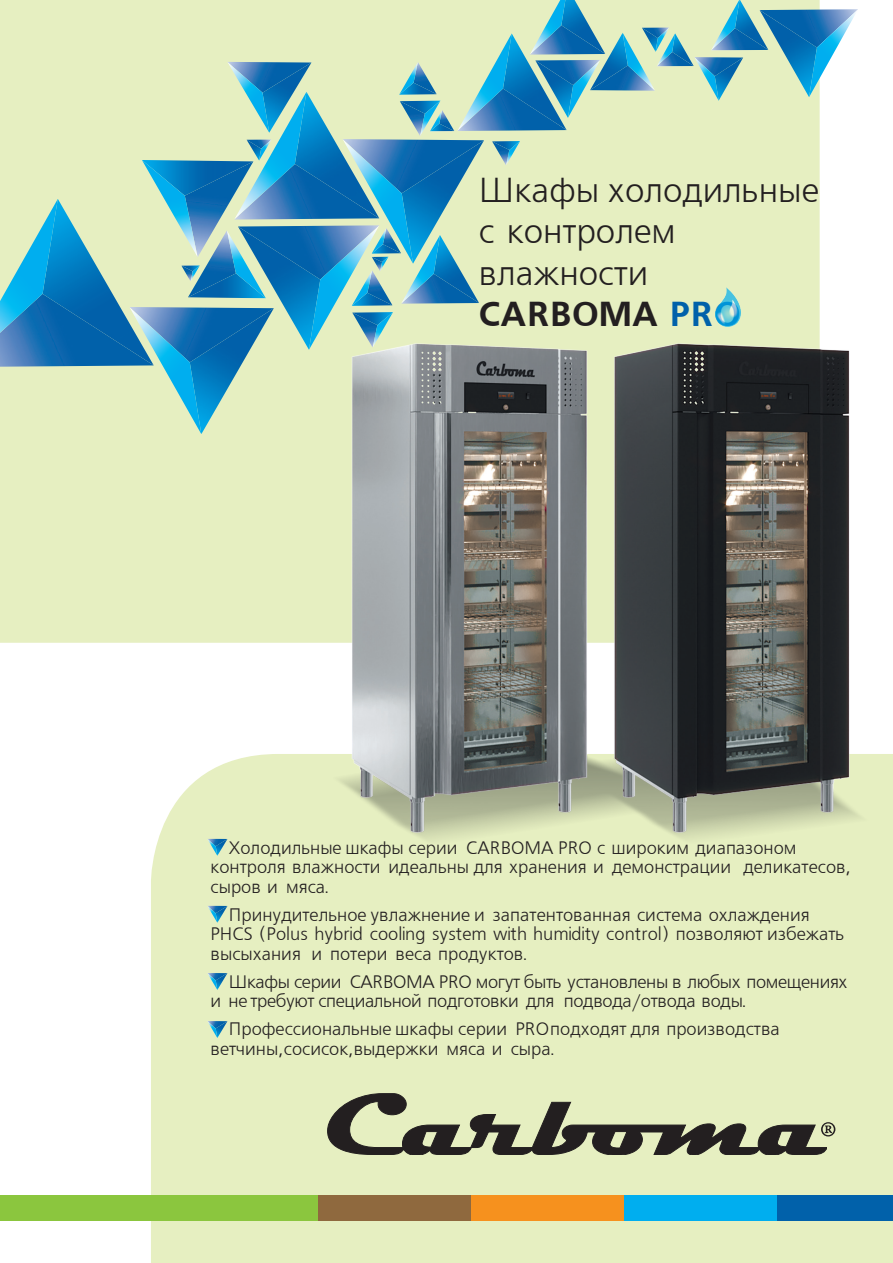
<style>
.page{position:relative;width:893px;height:1263px;background:#fff}
.page>*{position:absolute;margin:0;border:0;box-sizing:border-box;transform-origin:0 0}
.t1{font:55.5px "Minion Pro";color:#231f20}
.t2{font:34.5px/41.4px "Free Set";color:#231f20}
.t3{font:34.5px "Free Set Bold Cyrillic";color:#231f20}
.t4{font:18px/19.5px "Free Set";color:#231f20}
.t5{font:18px/19.5px "Free Set";letter-spacing:-.02em;color:#231f20}
.s1{color:#0161aa}
</style>
<div class="page">
<div style="left:0;top:0;width:820px;height:643px;background:#e6efc1"></div>
<div style="left:151px;top:754px;width:742px;height:509px;background:#e6efc1"></div>
<img style="left:207px;top:839px;width:20px;height:17px">
<img style="left:207px;top:906px;width:20px;height:17px">
<img style="left:207px;top:973px;width:20px;height:17px">
<img style="left:207px;top:1021px;width:20px;height:17px">
<svg style="left:327px;top:1093px;width:499px;height:61px;background:#9b9f83"></svg>
<div style="left:777px;top:1195px;width:116px;height:25px;background:#0161aa"></div>
<div style="left:624px;top:1195px;width:153px;height:25px;background:#00aeef"></div>
<div style="left:471px;top:1195px;width:153px;height:25px;background:#f6911e"></div>
<div style="left:318px;top:1195px;width:153px;height:25px;background:#8f693e"></div>
<div style="left:0;top:1195px;width:318px;height:25px;background:#8bc63e"></div>
<img style="left:198px;top:196px;width:55px;height:34px">
<img style="left:198px;top:160px;width:36px;height:36px">
<img style="left:142px;top:160px;width:56px;height:97px">
<img style="left:306px;top:92px;width:73px;height:126px">
<img style="left:234px;top:133px;width:72px;height:86px">
<img style="left:238px;top:226px;width:71px;height:124px">
<img style="left:309px;top:225px;width:70px;height:125px">
<img style="left:413px;top:140px;width:71px;height:124px">
<img style="left:343px;top:139px;width:70px;height:125px">
<img style="left:201px;top:308px;width:73px;height:126px">
<img style="left:129px;top:307px;width:72px;height:127px">
<img style="left:512px;top:33px;width:55px;height:97px">
<img style="left:457px;top:33px;width:55px;height:98px">
<img style="left:269px;top:63px;width:42px;height:70px">
<img style="left:227px;top:62px;width:42px;height:71px">
<img style="left:247px;top:139px;width:12px;height:1px">
<img style="left:247px;top:140px;width:12px;height:21px">
<img style="left:259px;top:139px;width:13px;height:22px">
<img style="left:188px;top:230px;width:39px;height:43px">
<img style="left:188px;top:273px;width:39px;height:25px">
<img style="left:227px;top:230px;width:39px;height:68px">
<img style="left:181px;top:271px;width:10px;height:10px">
<img style="left:181px;top:265px;width:10px;height:6px">
<img style="left:191px;top:265px;width:9px;height:16px">
<img style="left:372px;top:270px;width:20px;height:23px">
<img style="left:372px;top:293px;width:20px;height:13px">
<img style="left:352px;top:270px;width:20px;height:36px">
<img style="left:352px;top:325px;width:21px;height:18px">
<img style="left:352px;top:312px;width:21px;height:13px">
<img style="left:373px;top:312px;width:20px;height:31px">
<img style="left:440px;top:235px;width:39px;height:68px">
<img style="left:401px;top:235px;width:39px;height:69px">
<img style="left:0;top:333px;width:154px;height:34px">
<img style="left:43px;top:199px;width:111px;height:166px">
<img style="left:0;top:199px;width:58px;height:134px">
<img style="left:386px;top:228px;width:15px;height:16px">
<img style="left:386px;top:244px;width:15px;height:10px">
<img style="left:372px;top:228px;width:14px;height:26px">
<img style="left:372px;top:262px;width:8px;height:9px">
<img style="left:372px;top:257px;width:8px;height:5px">
<img style="left:380px;top:257px;width:8px;height:14px">
<img style="left:418px;top:62px;width:19px;height:21px">
<img style="left:418px;top:83px;width:19px;height:12px">
<img style="left:399px;top:62px;width:19px;height:33px">
<img style="left:400px;top:114px;width:20px;height:22px">
<img style="left:400px;top:101px;width:20px;height:13px">
<img style="left:420px;top:101px;width:20px;height:35px">
<img style="left:442px;top:110px;width:12px;height:14px">
<img style="left:442px;top:124px;width:12px;height:7px">
<img style="left:430px;top:110px;width:12px;height:21px">
<img style="left:492px;top:150px;width:14px;height:15px">
<img style="left:492px;top:141px;width:14px;height:9px">
<img style="left:506px;top:141px;width:14px;height:24px">
<img style="left:565px;top:0;width:40px;height:54px">
<img style="left:530px;top:0;width:35px;height:55px">
<img style="left:535px;top:60px;width:33px;height:58px">
<img style="left:568px;top:60px;width:32px;height:58px">
<img style="left:590px;top:90px;width:33px;height:1px">
<img style="left:590px;top:33px;width:33px;height:57px">
<img style="left:623px;top:33px;width:32px;height:58px">
<img style="left:642px;top:28px;width:14px;height:24px">
<img style="left:656px;top:28px;width:13px;height:24px">
<img style="left:675px;top:33px;width:19px;height:33px">
<img style="left:657px;top:33px;width:18px;height:33px">
<img style="left:719px;top:57px;width:24px;height:1px">
<img style="left:719px;top:58px;width:24px;height:43px">
<img style="left:694px;top:57px;width:25px;height:44px">
<img style="left:739px;top:0;width:29px;height:50px">
<img style="left:711px;top:0;width:28px;height:50px">
<img style="left:760px;top:10px;width:49px;height:87px">
<img style="left:809px;top:9px;width:49px;height:88px">
<img style="left:334px;top:343px;width:539px;height:539px">
<img style="left:715px;top:287px;width:25px;height:40px">
<h2 class="t2" style="left:479px;top:171px;width:342px">Шкафы холодильные с контролем влажности</h2>
<h2 class="t3" style="left:479px;top:295px;width:264px">CARBOMA <span class="s1">PRO</span></h2>
<p class="t4" style="left:210px;top:838px;width:641px;text-indent:18px">Холодильные шкафы серии CARBOMA PRO с широким диапазоном контроля влажности идеальны для хранения и демонстрации деликатесов, сыров и мяса.</p>
<p class="t4" style="left:210px;top:905px;width:635px;text-indent:18px">Принудительное увлажнение и запатентованная система охлаждения<br>PHCS (Polus hybrid cooling system with humidity control) позволяют избежать высыхания и потери веса продуктов.</p>
<p class="t5" style="left:210px;top:972px;width:639px;text-indent:18px">Шкафы серии CARBOMA PRO могут быть установлены в любых помещениях и не требуют специальной подготовки для подвода/отвода воды.</p>
<p class="t4" style="left:210px;top:1020px;width:571px;text-indent:18px">Профессиональные шкафы серии PROподходят для производства ветчины,сосисок,выдержки мяса и сыра.</p>
<h1 class="t1" style="left:819px;top:1104px;width:19px">®</h1>
</div>
